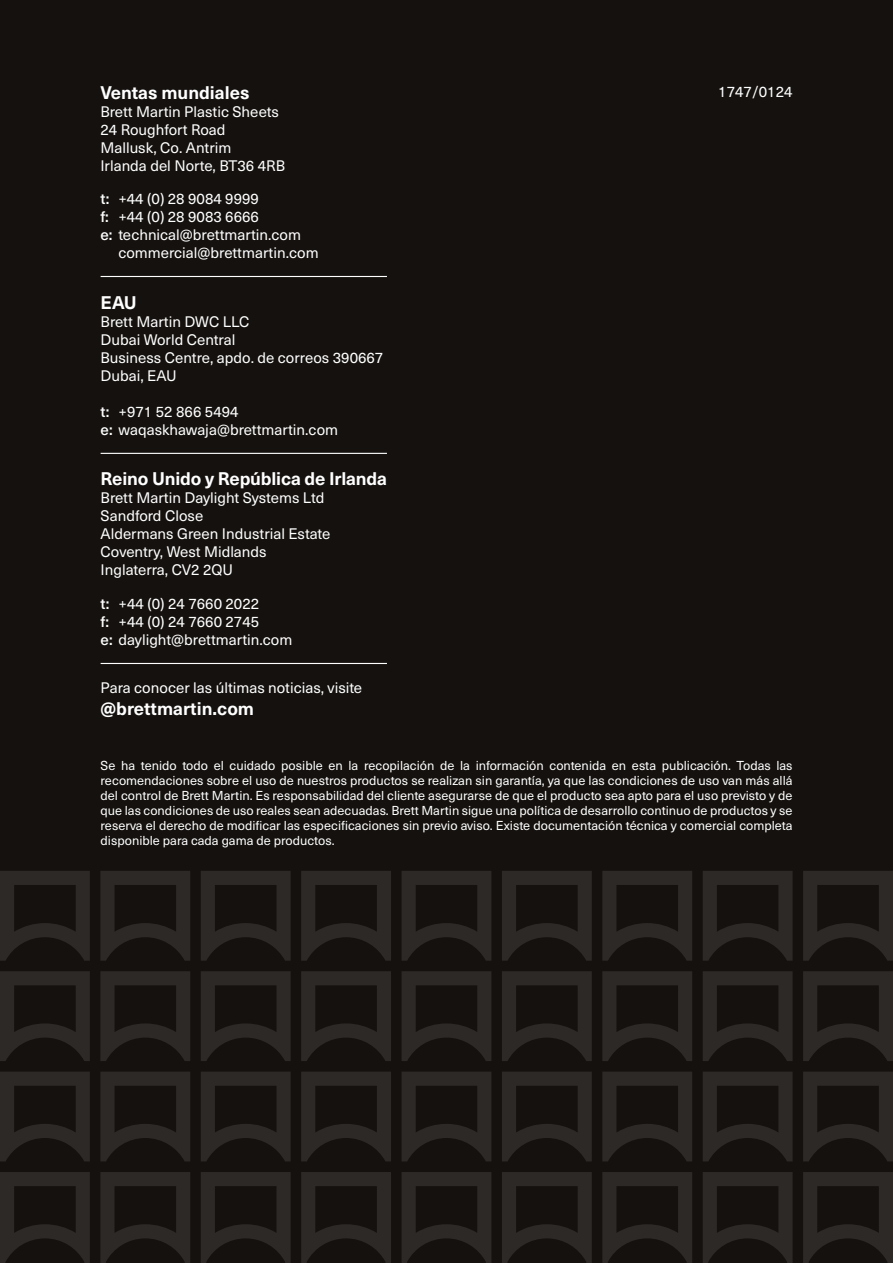
<style>
.page{position:relative;width:893px;height:1263px;background:#14110e}
.page>*{position:absolute;margin:0;border:0;box-sizing:border-box;transform-origin:0 0}
.t1{font:700 18px "Neue Haas Unica W1 G";letter-spacing:-.01em;color:#fff}
.t2{font:15px "Neue Haas Unica W1 G";color:#fff}
.t3{font:12.75px/15px "Neue Haas Unica W1 G";color:#fff;text-align:justify}
.s1{font-weight:500}
</style>
<div class="page">
<svg style="left:402px;top:971px;width:89px;height:90px"></svg>
<svg style="left:301px;top:971px;width:90px;height:90px"></svg>
<svg style="left:201px;top:971px;width:90px;height:90px"></svg>
<svg style="left:100px;top:971px;width:90px;height:90px"></svg>
<svg style="left:402px;top:1072px;width:89px;height:89px"></svg>
<svg style="left:301px;top:1072px;width:90px;height:89px"></svg>
<svg style="left:201px;top:1072px;width:90px;height:89px"></svg>
<svg style="left:100px;top:1072px;width:90px;height:89px"></svg>
<svg style="left:502px;top:971px;width:90px;height:90px"></svg>
<svg style="left:502px;top:1072px;width:90px;height:89px"></svg>
<svg style="left:0;top:971px;width:90px;height:90px"></svg>
<svg style="left:0;top:1072px;width:90px;height:89px"></svg>
<svg style="left:0;top:1172px;width:90px;height:91px"></svg>
<svg style="left:100px;top:1172px;width:90px;height:91px"></svg>
<svg style="left:201px;top:1172px;width:90px;height:91px"></svg>
<svg style="left:301px;top:1172px;width:90px;height:91px"></svg>
<svg style="left:402px;top:1172px;width:89px;height:91px"></svg>
<svg style="left:502px;top:1172px;width:90px;height:91px"></svg>
<svg style="left:703px;top:971px;width:90px;height:90px"></svg>
<svg style="left:602px;top:971px;width:90px;height:90px"></svg>
<svg style="left:703px;top:1072px;width:90px;height:89px"></svg>
<svg style="left:602px;top:1072px;width:90px;height:89px"></svg>
<svg style="left:803px;top:971px;width:90px;height:90px"></svg>
<svg style="left:803px;top:1072px;width:90px;height:89px"></svg>
<svg style="left:602px;top:1172px;width:90px;height:91px"></svg>
<svg style="left:703px;top:1172px;width:90px;height:91px"></svg>
<svg style="left:803px;top:1172px;width:90px;height:91px"></svg>
<svg style="left:402px;top:871px;width:89px;height:90px"></svg>
<svg style="left:301px;top:871px;width:90px;height:90px"></svg>
<svg style="left:201px;top:871px;width:90px;height:90px"></svg>
<svg style="left:100px;top:871px;width:90px;height:90px"></svg>
<svg style="left:502px;top:871px;width:90px;height:90px"></svg>
<svg style="left:0;top:871px;width:90px;height:90px"></svg>
<svg style="left:703px;top:871px;width:90px;height:90px"></svg>
<svg style="left:602px;top:871px;width:90px;height:90px"></svg>
<svg style="left:803px;top:871px;width:90px;height:90px"></svg>
<hr style="left:101px;top:276px;width:286px;height:1px;background:#fff">
<hr style="left:101px;top:453px;width:286px;height:1px;background:#fff">
<hr style="left:101px;top:663px;width:286px;height:1px;background:#fff">
<p class="t1" style="left:100px;top:79px;width:151px">Ventas mundiales</p>
<p class="t2" style="left:100px;top:100px;width:180px">Brett Martin Plastic Sheets</p>
<p class="t2" style="left:100px;top:118px;width:127px">24 Roughfort Road</p>
<p class="t2" style="left:100px;top:136px;width:132px">Mallusk, Co. Antrim</p>
<p class="t2" style="left:100px;top:154px;width:186px">Irlanda del Norte, BT36 4RB</p>
<p class="t2" style="left:100px;top:187px;width:160px"><span class="s1">t:</span> +44 (0) 28 9084 9999</p>
<p class="t2" style="left:100px;top:205px;width:160px"><span class="s1">f:</span> +44 (0) 28 9083 6666</p>
<p class="t2" style="left:100px;top:223px;width:202px"><span class="s1">e:</span> technical@brettmartin.com</p>
<p class="t2" style="left:118px;top:241px;width:202px">commercial@brettmartin.com</p>
<p class="t1" style="left:101px;top:288px;width:38px">EAU</p>
<p class="t2" style="left:101px;top:310px;width:150px">Brett Martin DWC LLC</p>
<p class="t2" style="left:101px;top:328px;width:136px">Dubai World Central</p>
<p class="t2" style="left:101px;top:346px;width:284px">Business Centre, apdo. de correos 390667</p>
<p class="t2" style="left:101px;top:364px;width:78px">Dubai, EAU</p>
<p class="t2" style="left:101px;top:400px;width:139px"><span class="s1">t:</span> +971 52 866 5494</p>
<p class="t2" style="left:101px;top:418px;width:239px"><span class="s1">e:</span> waqaskhawaja@brettmartin.com</p>
<p class="t1" style="left:101px;top:465px;width:288px">Reino Unido y República de Irlanda</p>
<p class="t2" style="left:101px;top:487px;width:225px">Brett Martin Daylight Systems Ltd</p>
<p class="t2" style="left:101px;top:505px;width:104px">Sandford Close</p>
<p class="t2" style="left:101px;top:523px;width:231px">Aldermans Green Industrial Estate</p>
<p class="t2" style="left:101px;top:541px;width:168px">Coventry, West Midlands</p>
<p class="t2" style="left:101px;top:559px;width:134px">Inglaterra, CV2 2QU</p>
<p class="t2" style="left:101px;top:592px;width:160px"><span class="s1">t:</span> +44 (0) 24 7660 2022</p>
<p class="t2" style="left:101px;top:610px;width:160px"><span class="s1">f:</span> +44 (0) 24 7660 2745</p>
<p class="t2" style="left:101px;top:628px;width:193px"><span class="s1">e:</span> daylight@brettmartin.com</p>
<p class="t2" style="left:101px;top:677px;width:263px">Para conocer las últimas noticias, visite</p>
<p class="t1" style="left:101px;top:694px;width:155px">@brettmartin.com</p>
<p class="t2" style="left:718px;top:80px;width:76px">1747/0124</p>
<p class="t3" style="left:101px;top:758px;width:693px">Se ha tenido todo el cuidado posible en la recopilación de la información contenida en esta publicación. Todas las recomendaciones sobre el uso de nuestros productos se realizan sin garantía, ya que las condiciones de uso van más allá del control de Brett Martin. Es responsabilidad del cliente asegurarse de que el producto sea apto para el uso previsto y de que las condiciones de uso reales sean adecuadas. Brett Martin sigue una política de desarrollo continuo de productos y se reserva el derecho de modificar las especificaciones sin previo aviso. Existe documentación técnica y comercial completa disponible para cada gama de productos.</p>
</div>
